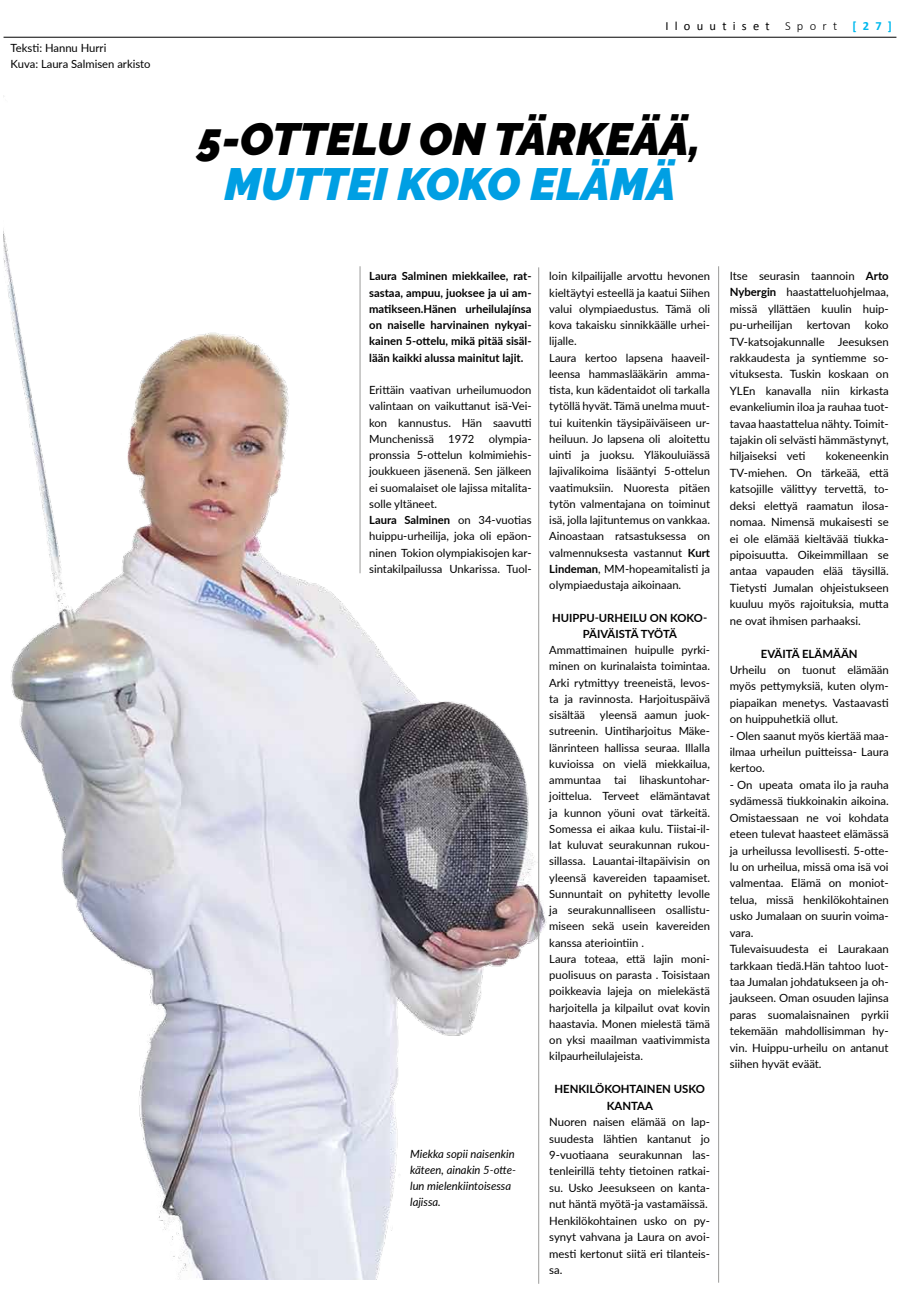
<style>
.page{position:relative;width:900px;height:1294px;background:#fff}
.page>*{position:absolute;margin:0;border:0;box-sizing:border-box;transform-origin:0 0}
.t1{font:italic 900 45px "Raleway";color:#000}
.t2{font:italic 900 45px "Raleway";color:#009fe3}
.t3{font:12.5px "Calibri";letter-spacing:.5em;color:#000}
.t4{font:11.38px/16.4px "Lato";color:#000;text-align:justify}
.t5{font:700 11.38px/16.4px "Lato";color:#000;text-align:center}
.t6{font:11.25px/16.2px "Lato";color:#000}
.t7{font:700 11.25px/16.2px "Lato";color:#000;text-align:justify}
.t8{font:italic 11.25px/16.2px "Lato";color:#000}
.s1{font-weight:300}
.s2{font-weight:700;color:#00b9ee}
.s3{font-weight:700}
</style>
<div class="page">
<hr style="left:4px;top:37px;width:892px;height:1px;background:#000">
<img style="left:3px;top:96px;width:717px;height:1182px">
<hr style="left:718px;top:266px;width:1px;height:1016px;background:#9b9b9a">
<hr style="left:538px;top:267px;width:1px;height:1016px;background:#9b9b9a">
<hr style="left:360px;top:266px;width:1px;height:307px;background:#9b9b9a">
<p class="t6" style="left:11px;top:39px;width:142px">Teksti: Hannu Hurri<br>Kuva: Laura Salmisen arkisto</p>
<p class="t3" style="left:665px;top:17px;width:228px">Ilouutiset <span class="s1">Sport</span> <span class="s2">[27]</span></p>
<h1 class="t1" style="left:198px;top:113px;width:504px">5-OTTELU ON TÄRKEÄÄ,</h1>
<h1 class="t2" style="left:224px;top:158px;width:453px">MUTTEI KOKO ELÄMÄ</h1>
<p class="t7" style="left:369px;top:267px;width:164px">Laura Salminen miekkailee, rat&shy;sastaa, ampuu, juoksee ja ui am&shy;matikseen.Hänen urheilulajínsa on naiselle harvinainen nykyai&shy;kainen 5-ottelu, mikä pitää sisäl&shy;lään kaikki alussa mainitut lajit.</p>
<p class="t6" style="left:369px;top:381px;width:164px;text-align:justify">Erittäin vaativan urheilumuodon valintaan on vaikuttanut isä-Vei&shy;kon kannustus. Hän saavutti Munchenissä</p>
<p class="t6" style="left:369px;top:430px;width:164px;text-indent:120px">olympia&shy;pronssia 5-ottelun kolmimiehis&shy;joukkueen jäsenenä. Sen jälkeen ei suomalaiset ole lajissa mitalita&shy;solle yltäneet.<br><span class="s3">Laura Salminen</span> on 34-vuotias huippu-urheilija, joka oli epäon&shy;ninen Tokion olympiakisojen kar&shy;sintakilpailussa Unkarissa. Tuol-</p>
<p class="t6" style="left:448px;top:430px;width:28px">1972</p>
<p class="t8" style="left:410px;top:1144px;width:107px">Miekka sopii naisenkin käteen, ainakin 5-otte&shy;lun mielenkiintoisessa lajissa.</p>
<p class="t6" style="left:549px;top:267px;width:162px">loin kilpailijalle arvottu hevonen kieltäytyi esteellä ja kaatui Siihen valui olympiaedustus. Tämä oli kova takaisku sinnikkäälle urhei&shy;lijalle.<br>Laura kertoo lapsena haaveil&shy;leensa hammaslääkärin amma&shy;tista, kun kädentaidot oli tarkalla tytöllä hyvät. Tämä unelma muut&shy;tui kuitenkin täysipäiväiseen ur&shy;heiluun. Jo lapsena oli aloitettu uinti ja juoksu. Yläkouluiässä lajivalikoima lisääntyi 5-ottelun vaatimuksiin. Nuoresta pitäen tytön valmentajana on toiminut isä, jolla lajituntemus on vankkaa.<br>Ainoastaan ratsastuksessa on valmennuksesta vastannut <span class="s3">Kurt<br>Lindeman</span>, MM-hopeamitalisti ja olympiaedustaja aikoinaan.</p>
<p class="t7" style="left:552px;top:609px;width:157px;text-align:center">HUIPPU-URHEILU ON KOKO-<br>PÄIVÄISTÄ TYÖTÄ</p>
<p class="t6" style="left:549px;top:641px;width:162px;text-align:justify">Ammattimainen huipulle pyrki&shy;minen on kurinalaista toimintaa.<br>Arki rytmittyy treeneistä, levos&shy;ta ja ravinnosta. Harjoituspäivä sisältää</p>
<p class="t6" style="left:549px;top:706px;width:162px;text-indent:51px">yleensä aamun juok&shy;sutreenin. Uintiharjoitus Mäke&shy;länrinteen hallissa seuraa. Illalla kuvioissa on vielä miekkailua, ammuntaa tai lihaskuntohar&shy;joittelua. Terveet elämäntavat ja kunnon yöuni ovat tärkeitä.<br>Somessa ei aikaa kulu. Tiistai-il&shy;lat kuluvat seurakunnan rukou&shy;sillassa. Lauantai-iltapäivisin on yleensä kavereiden tapaamiset.<br>Sunnuntait on pyhitetty levolle ja seurakunnalliseen osallistu&shy;miseen sekä usein kavereiden kanssa ateriointiin .<br>Laura toteaa, että lajin moni&shy;puolisuus on parasta . Toisistaan poikkeavia lajeja on mielekästä harjoitella ja kilpailut ovat kovin haastavia. Monen mielestä tämä on yksi maailman vaativimmista kilpaurheilulajeista.</p>
<p class="t5" style="left:554px;top:1080px;width:152px">HENKILÖKOHTAINEN USKO<br>KANTAA</p>
<p class="t4" style="left:549px;top:1113px;width:162px;text-align:left">Nuoren naisen elämää on lap&shy;suudesta lähtien kantanut jo<br>9-vuotiaana seurakunnan las&shy;tenleirillä tehty tietoinen ratkai&shy;su. Usko Jeesukseen on kanta&shy;nut häntä myötä-ja vastamäissä.<br>Henkilökohtainen usko on py&shy;synyt vahvana ja Laura on avoi&shy;mesti kertonut siitä eri tilanteis&shy;sa.</p>
<p class="t4" style="left:730px;top:267px;width:160px">Itse seurasin taannoin <span class="s3">Arto Nybergin</span> haastatteluohjelmaa, missä yllättäen kuulin huip&shy;pu-urheilijan</p>
<p class="t4" style="left:730px;top:316px;width:160px;text-indent:135px">koko TV-katsojakunnalle Jeesuksen rakkaudesta ja syntiemme so&shy;vituksesta. Tuskin koskaan on YLEn kanavalla niin kirkasta evankeliumin iloa ja rauhaa tuot&shy;tavaa haastattelua nähty. Toimit&shy;tajakin oli selvästi hämmästynyt, hiljaiseksi veti</p>
<p class="t4" style="left:807px;top:316px;width:45px">kertovan</p>
<p class="t4" style="left:730px;top:447px;width:160px;text-indent:96px">kokeneenkin TV-miehen. On tärkeää, että katsojille välittyy tervettä, to&shy;deksi elettyä raamatun ilosa&shy;nomaa. Nimensä mukaisesti se ei ole elämää kieltävää tiukka&shy;pipoisuutta. Oikeimmillaan se antaa vapauden elää täysillä.<br>Tietysti Jumalan ohjeistukseen kuuluu myös rajoituksia, mutta ne ovat ihmisen parhaaksi.</p>
<p class="t5" style="left:761px;top:644px;width:98px">EVÄITÄ ELÄMÄÄN</p>
<p class="t4" style="left:730px;top:661px;width:160px">Urheilu on tuonut elämään myös pettymyksiä, kuten olym&shy;piapaikan menetys. Vastaavasti on huippuhetkiä ollut.</p>
<p class="t4" style="left:730px;top:726px;width:160px">- Olen saanut myös kiertää maa&shy;ilmaa urheilun puitteissa- Laura kertoo.</p>
<p class="t4" style="left:730px;top:776px;width:160px;text-align:left">- On upeata omata ilo ja rauha sydämessä tiukkoinakin aikoina.<br>Omistaessaan ne voi kohdata eteen tulevat haasteet elämässä ja urheilussa levollisesti. 5-otte&shy;lu on urheilua, missä oma isä voi valmentaa. Elämä on moniot&shy;telua, missä henkilökohtainen usko Jumalaan on suurin voima&shy;vara.<br>Tulevaisuudesta ei Laurakaan tarkkaan tiedä.Hän tahtoo luot&shy;taa Jumalan johdatukseen ja oh&shy;jaukseen. Oman osuuden lajinsa paras suomalaisnainen pyrkii tekemään mahdollisimman hy&shy;vin. Huippu-urheilu on antanut siihen hyvät eväät.</p>
</div>
